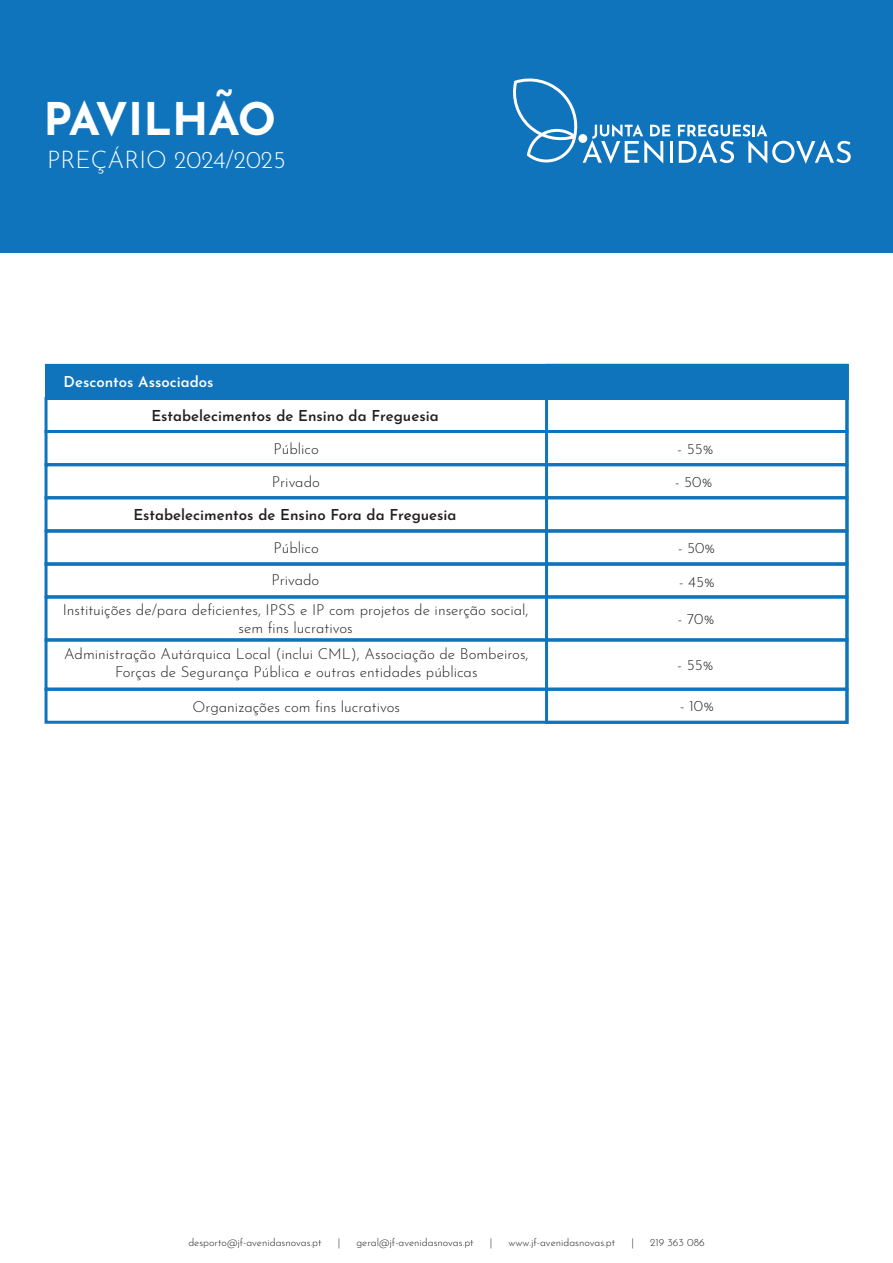
<style>
.page{position:relative;width:893px;height:1263px;background:#fff}
.page>*{position:absolute;margin:0;border:0;box-sizing:border-box;transform-origin:0 0}
.t1{font:700 45px "Josefin Sans";color:#fff}
.t2{font:300 24px "Josefin Sans";color:#fff}
.t3{font:300 15px/18px "Josefin Sans";color:#231f20}
.t4{font:600 15px "Josefin Sans";color:#231f20}
.t5{font:600 15px "Josefin Sans";color:#fff}
.t6{font:300 10.5px "Josefin Sans";color:#231f20}
</style>
<div class="page">
<div style="left:0;top:0;width:893px;height:252px;background:#1074bc"></div>
<hr style="left:670px;top:141px;width:2px;height:22px;background:#fff">
<svg style="left:678px;top:124px;width:173px;height:40px"></svg>
<svg style="left:513px;top:78px;width:157px;height:86px"></svg>
<div style="left:578px;top:134px;width:9px;height:9px;background:#fff;border-radius:50%"></div>
<div style="left:45px;top:364px;width:804px;height:36px;background:#1074bc"></div>
<div style="left:545px;top:364px;width:303px;height:360px;border:3px solid #1074bc"></div>
<div style="left:45px;top:430px;width:803px;height:36px;border:3px solid #1074bc"></div>
<div style="left:45px;top:463px;width:803px;height:36px;border:3px solid #1074bc"></div>
<div style="left:45px;top:496px;width:803px;height:36px;border:3px solid #1074bc"></div>
<div style="left:45px;top:530px;width:803px;height:36px;border:3px solid #1074bc"></div>
<div style="left:45px;top:562px;width:803px;height:36px;border:3px solid #1074bc"></div>
<div style="left:45px;top:596px;width:803px;height:46px;border:3px solid #1074bc"></div>
<div style="left:45px;top:638px;width:803px;height:53px;border:3px solid #1074bc"></div>
<div style="left:45px;top:688px;width:803px;height:36px;border:3px solid #1074bc"></div>
<h1 class="t1" style="left:44px;top:79px;width:234px">PAVILHÃO</h1>
<h2 class="t2" style="left:47px;top:141px;width:240px">PREÇÁRIO 2024/2025</h2>
<p class="t5" style="left:64px;top:369px;width:151px">Descontos Associados</p>
<p class="t4" style="left:151px;top:403px;width:289px">Estabelecimentos de Ensino da Freguesia</p>
<p class="t3" style="left:272px;top:431px;width:50px;line-height:32.8px">Público<br>Privado</p>
<p class="t4" style="left:133px;top:502px;width:325px">Estabelecimentos de Ensino Fora da Freguesia</p>
<p class="t3" style="left:271px;top:531px;width:50px;line-height:31.8px">Público<br>Privado</p>
<p class="t3" style="left:63px;top:599px;width:467px;text-align:center">Instituições de/para deficientes, IPSS e IP com projetos de inserção social, sem fins lucrativos</p>
<p class="t3" style="left:64px;top:644px;width:466px;text-align:center">Administração Autárquica Local (inclui CML), Associação de Bombeiros,<br>Forças de Segurança Pública e outras entidades públicas</p>
<p class="t3" style="left:193px;top:696px;width:209px">Organizações com fins lucrativos</p>
<p class="t3" style="left:678px;top:438px;width:38px">- 55%</p>
<p class="t3" style="left:675px;top:471px;width:39px">- 50%</p>
<p class="t3" style="left:678px;top:538px;width:39px">- 50%</p>
<p class="t3" style="left:679px;top:571px;width:38px">- 45%</p>
<p class="t3" style="left:678px;top:608px;width:38px">- 70%</p>
<p class="t3" style="left:678px;top:654px;width:38px">- 55%</p>
<p class="t3" style="left:680px;top:696px;width:36px">- 10%</p>
<p class="t6" style="left:188px;top:1234px;width:135px">desporto@jf-avenidasnovas.pt</p>
<p class="t6" style="left:338px;top:1234px;width:4px">|</p>
<p class="t6" style="left:356px;top:1234px;width:119px">geral@jf-avenidasnovas.pt</p>
<p class="t6" style="left:490px;top:1234px;width:4px">|</p>
<p class="t6" style="left:508px;top:1234px;width:108px">www.jf-avenidasnovas.pt</p>
<p class="t6" style="left:631px;top:1234px;width:4px">|</p>
<p class="t6" style="left:650px;top:1234px;width:56px">219 363 086</p>
</div>
